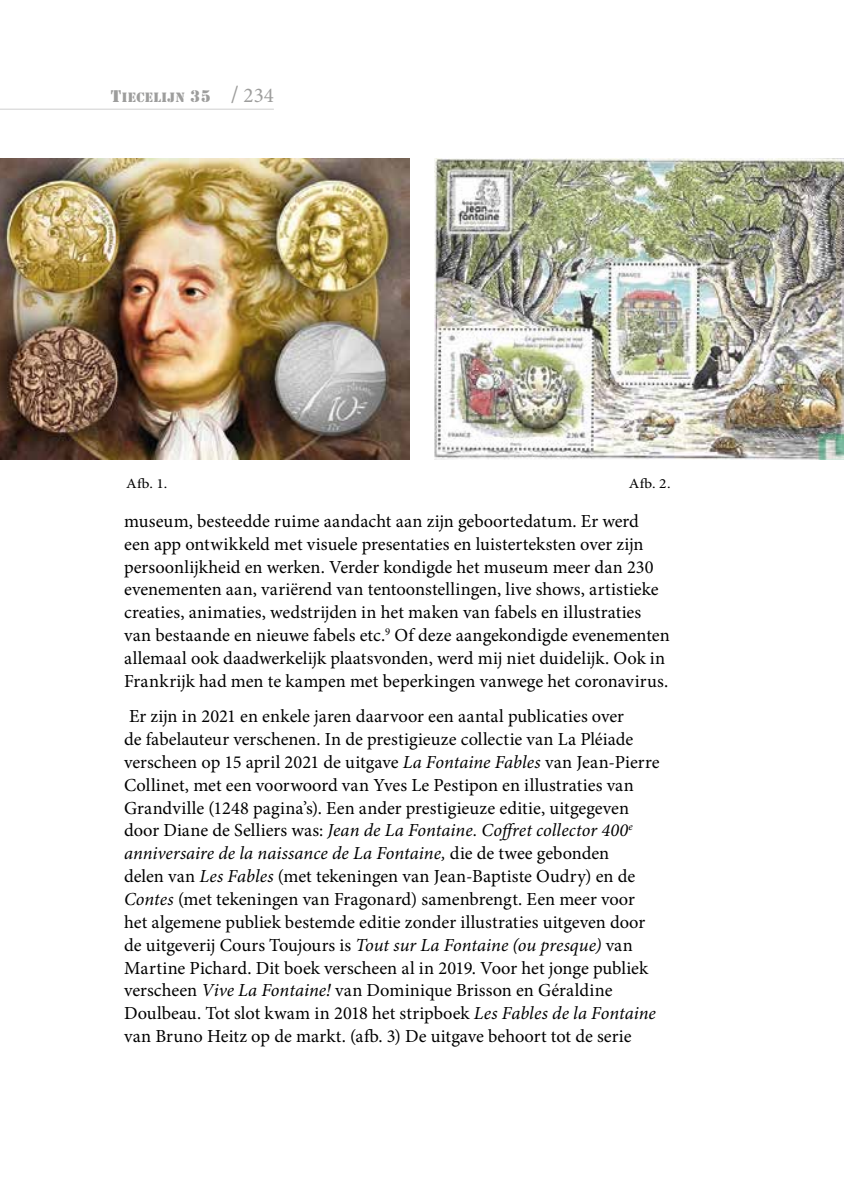
<style>
.page{position:relative;width:844px;height:1191px;background:#fff}
.page>*{position:absolute;margin:0;border:0;box-sizing:border-box;transform-origin:0 0}
.t1{font:18.38px/22.9px "Minion Pro";color:#000}
.t2{font:14px "Stencil";letter-spacing:.03em;color:#9d9d9c}
.t3{font:14px "Minion Pro";color:#000;scale:1.1 1}
.s1{font-size:17.5px}
.s2{font-family:"Minion Pro";font-size:24.5px}
.s3{font-family:"Minion Pro";font-size:21px}
.s4{font-style:italic}
</style>
<div class="page">
<img style="left:0;top:159px;width:410px;height:301px">
<img style="left:435px;top:159px;width:408px;height:301px">
<hr style="left:0;top:109px;width:274px;height:1px;background:#9d9d9c">
<p class="t2" style="left:111px;top:90px;width:164px"><span class="s1">T</span>IECELIJN <span class="s1">35</span> <span class="s2">/</span> <span class="s3">234</span></p>
<p class="t3" style="left:126px;top:474px;width:39px">Afb. 1.</p>
<p class="t3" style="left:628px;top:474px;width:39px">Afb. 2.</p>
<p class="t1" style="left:124px;top:510px;width:547px">museum, besteedde ruime aandacht aan zijn geboortedatum. Er werd<br>een app ontwikkeld met visuele presentaties en luisterteksten over zijn persoonlijkheid en werken. Verder kondigde het museum meer dan 230 evenementen aan, variërend van tentoonstellingen, live shows, artistieke creaties, animaties, wedstrijden in het maken van fabels en illustraties van bestaande en nieuwe fabels etc.<sup>9</sup> Of deze aangekondigde evenementen allemaal ook daadwerkelijk plaatsvonden, werd mij niet duidelijk. Ook in Frankrijk had men te kampen met beperkingen vanwege het coronavirus.</p>
<p class="t1" style="left:124px;top:705px;width:536px">Er zijn in 2021 en enkele jaren daarvoor een aantal publicaties over<br>de fabelauteur verschenen. In de prestigieuze collectie van La Pléiade verscheen op 15 april 2021 de uitgave <span class="s4">La Fontaine Fables</span> van Jean-Pierre Collinet, met een voorwoord van Yves Le Pestipon en illustraties van Grandville (1248 pagina’s). Een ander prestigieuze editie, uitgegeven door Diane de Selliers was: <span class="s4">Jean de La Fontaine. Coffret collector 400</span><sup>e </sup><span class="s4">anniversaire de la naissance de La Fontaine,</span> die de twee gebonden<br>delen van <span class="s4">Les Fables</span> (met tekeningen van Jean-Baptiste Oudry) en de <span class="s4">Contes</span> (met tekeningen van Fragonard) samenbrengt. Een meer voor het algemene publiek bestemde editie zonder illustraties uitgeven door de uitgeverij Cours Toujours is <span class="s4">Tout sur La Fontaine (ou presque)</span> van Martine Pichard. Dit boek verscheen al in 2019. Voor het jonge publiek verscheen <span class="s4">Vive La Fontaine!</span> van Dominique Brisson en Géraldine Doulbeau. Tot slot kwam in 2018 het stripboek <span class="s4">Les Fables de la Fontaine </span>van Bruno Heitz op de markt. (afb. 3) De uitgave behoort tot de serie</p>
</div>
